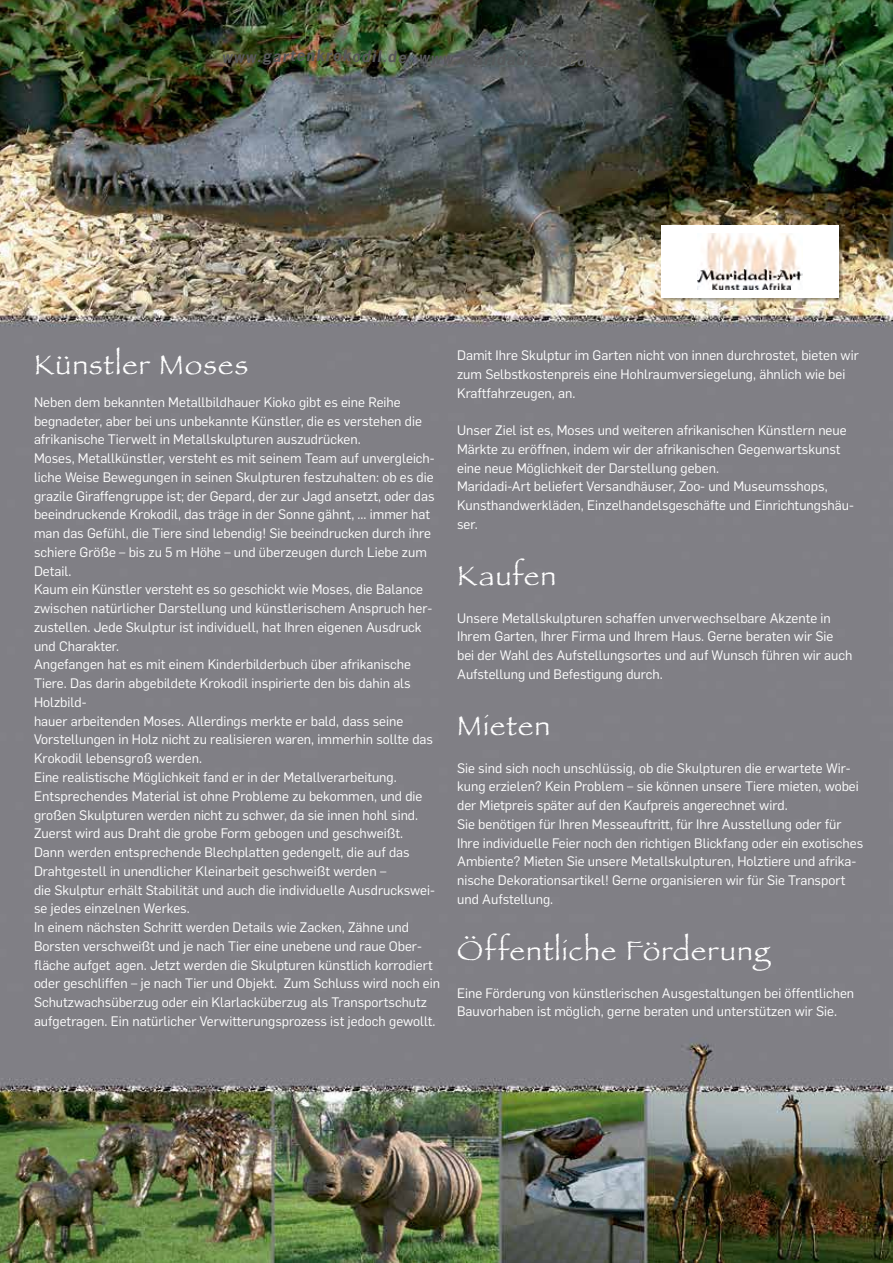
<style>
.page{position:relative;width:893px;height:1263px;background:#fff}
.page>*{position:absolute;margin:0;border:0;box-sizing:border-box;transform-origin:0 0}
.t1{font:28.5px "Papyrus";letter-spacing:.04em;color:#fff}
.t2{font:italic 700 15px "News Gothic Std";color:#58595b}
.t3{font:13.5px/18.8px "Flama";color:#fff}
</style>
<div class="page">
<img style="left:0;top:0;width:893px;height:1263px">
<div style="left:661px;top:225px;width:182px;height:77px;background:#000;opacity:.33"></div>
<div style="left:661px;top:225px;width:178px;height:73px;background:#fff"></div>
<img style="left:698px;top:234px;width:104px;height:55px">
<p class="t2" style="left:222px;top:48px;width:41px;rotate:-2deg">www.</p>
<p class="t2" style="left:262px;top:46px;width:34px;rotate:-1deg">gart</p>
<p class="t2" style="left:296px;top:46px;width:37px">enkr</p>
<p class="t2" style="left:333px;top:46px;width:44px;rotate:1deg">okodi</p>
<p class="t2" style="left:378px;top:46px;width:65px;rotate:2deg">l.de ww</p>
<h1 class="t1" style="left:34px;top:347px;width:216px">Künstler Moses</h1>
<p class="t3" style="left:34px;top:392px;width:408px">Neben dem bekannten Metallbildhauer Kioko gibt es eine Reihe begnadeter, aber bei uns unbekannte Künstler, die es verstehen die afrikanische Tierwelt in Metallskulpturen auszudrücken.<br>Moses, Metallkünstler, versteht es mit seinem Team auf unvergleich&shy;liche Weise Bewegungen in seinen Skulpturen festzuhalten: ob es die grazile Giraffengruppe ist; der Gepard, der zur Jagd ansetzt, oder das beeindruckende Krokodil, das träge in der Sonne gähnt, ... immer hat man das Gefühl, die Tiere sind lebendig! Sie beeindrucken durch ihre schiere Größe – bis zu 5 m Höhe – und überzeugen durch Liebe zum Detail.<br>Kaum ein Künstler versteht es so geschickt wie Moses, die Balance zwischen natürlicher Darstellung und künstlerischem Anspruch her&shy;zustellen. Jede Skulptur ist individuell, hat Ihren eigenen Ausdruck und Charakter.<br>Angefangen hat es mit einem Kinderbilderbuch über afrikanische Tiere. Das darin abgebildete Krokodil inspirierte den bis dahin als Holzbild-<br>hauer arbeitenden Moses. Allerdings merkte er bald, dass seine Vorstellungen in Holz nicht zu realisieren waren, immerhin sollte das Krokodil lebensgroß werden.<br>Eine realistische Möglichkeit fand er in der Metallverarbeitung.<br>Entsprechendes Material ist ohne Probleme zu bekommen, und die großen Skulpturen werden nicht zu schwer, da sie innen hohl sind.<br>Zuerst wird aus Draht die grobe Form gebogen und geschweißt.<br>Dann werden entsprechende Blechplatten gedengelt, die auf das Drahtgestell in unendlicher Kleinarbeit geschweißt werden –<br>die Skulptur erhält Stabilität und auch die individuelle Ausdruckswei&shy;se jedes einzelnen Werkes.<br>In einem nächsten Schritt werden Details wie Zacken, Zähne und Borsten verschweißt und je nach Tier eine unebene und raue Ober&shy;fläche aufget agen. Jetzt werden die Skulpturen künstlich korrodiert oder geschliffen – je nach Tier und Objekt. Zum Schluss wird noch ein Schutzwachsüberzug oder ein Klarlacküberzug als Transportschutz aufgetragen. Ein natürlicher Verwitterungsprozess ist jedoch gewollt.</p>
<p class="t3" style="left:457px;top:345px;width:403px">Damit Ihre Skulptur im Garten nicht von innen durchrostet, bieten wir zum Selbstkostenpreis eine Hohlraumversiegelung, ähnlich wie bei<br>Kraftfahrzeugen, an.</p>
<p class="t3" style="left:457px;top:420px;width:398px">Unser Ziel ist es, Moses und weiteren afrikanischen Künstlern neue Märkte zu eröffnen, indem wir der afrikanischen Gegenwartskunst eine neue Möglichkeit der Darstellung geben.<br>Maridadi-Art beliefert Versandhäuser, Zoo- und Museumsshops, Kunsthandwerkläden, Einzelhandelsgeschäfte und Einrichtungshäu&shy;ser.</p>
<h1 class="t1" style="left:457px;top:559px;width:101px">Kaufen</h1>
<p class="t3" style="left:457px;top:608px;width:397px">Unsere Metallskulpturen schaffen unverwechselbare Akzente in Ihrem Garten, Ihrer Firma und Ihrem Haus. Gerne beraten wir Sie bei der Wahl des Aufstellungsortes und auf Wunsch führen wir auch Aufstellung und Befestigung durch.</p>
<h1 class="t1" style="left:457px;top:709px;width:95px">Mieten</h1>
<p class="t3" style="left:457px;top:758px;width:408px">Sie sind sich noch unschlüssig, ob die Skulpturen die erwartete Wir&shy;kung erzielen? Kein Problem – sie können unsere Tiere mieten, wobei der Mietpreis später auf den Kaufpreis angerechnet wird.<br>Sie benötigen für Ihren Messeauftritt, für Ihre Ausstellung oder für Ihre individuelle Feier noch den richtigen Blickfang oder ein exotisches Ambiente? Mieten Sie unsere Metallskulpturen, Holztiere und afrika&shy;nische Dekorationsartikel! Gerne organisieren wir für Sie Transport und Aufstellung.</p>
<h1 class="t1" style="left:457px;top:934px;width:314px">Öffentliche Förderung</h1>
<p class="t3" style="left:457px;top:983px;width:399px">Eine Förderung von künstlerischen Ausgestaltungen bei öffentlichen<br>Bauvorhaben ist möglich, gerne beraten und unterstützen wir Sie.</p>
</div>
